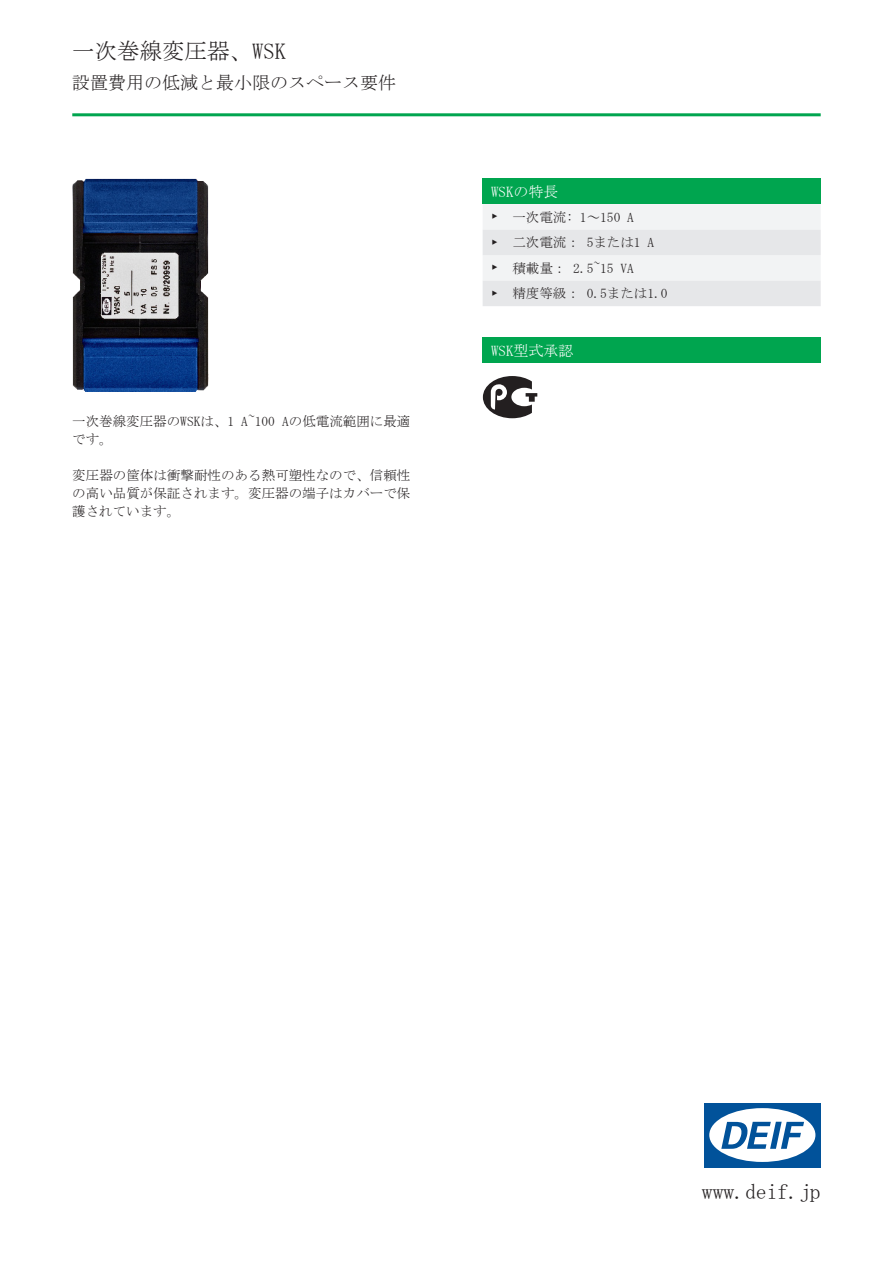
<style>
.page{position:relative;width:893px;height:1263px;background:#fff}
.page>*{position:absolute;margin:0;border:0;box-sizing:border-box;transform-origin:0 0}
.t1{font:22.5px "MS Mincho";color:#231f20}
.t2{font:21.6px "MS Mincho";color:#231f20}
.t3{font:18px "MS Mincho";color:#231f20}
.t4{font:15px "MS Mincho";color:#fff}
.t5{font:13.5px/18px "MS Mincho";color:#231f20}
</style>
<div class="page">
<hr style="left:72px;top:113px;width:749px;height:3px;background:#00a54f">
<img style="left:72px;top:179px;width:137px;height:212px">
<div style="left:483px;top:179px;width:338px;height:25px;background:#00a54f"></div>
<svg style="left:483px;top:204px;width:338px;height:102px"></svg>
<div style="left:483px;top:338px;width:338px;height:25px;background:#00a54f"></div>
<svg style="left:483px;top:376px;width:54px;height:42px"></svg>
<div style="left:704px;top:1103px;width:117px;height:64px;background:#01529a"></div>
<div style="left:709px;top:1108px;width:106px;height:54px;background:#fff;border-radius:50%"></div>
<svg style="left:721px;top:1122px;width:83px;height:27px"></svg>
<h1 class="t1" style="left:72px;top:39px;width:215px">一次巻線変圧器、WSK</h1>
<h3 class="t3" style="left:72px;top:74px;width:325px">設置費用の低減と最小限のスペース要件</h3>
<p class="t5" style="left:72px;top:412px;width:340px">一次巻線変圧器のWSKは、1 A~100 Aの低電流範囲に最適です。</p>
<p class="t5" style="left:72px;top:466px;width:340px;text-align:justify">変圧器の筐体は衝撃耐性のある熱可塑性なので、信頼性の高い品質が保証されます。変圧器の端子はカバーで保護されています。</p>
<p class="t4" style="left:491px;top:184px;width:69px">WSKの特長</p>
<p class="t5" style="left:491px;top:204px;width:178px;line-height:25.5px">► 一次電流: 1～150 A<br>► 二次電流： 5または1 A<br>► 積載量： 2.5~15 VA<br>► 精度等級： 0.5または1.0</p>
<p class="t4" style="left:491px;top:343px;width:84px">WSK型式承認</p>
<h2 class="t2" style="left:702px;top:1181px;width:120px">www.deif.jp</h2>
</div>
